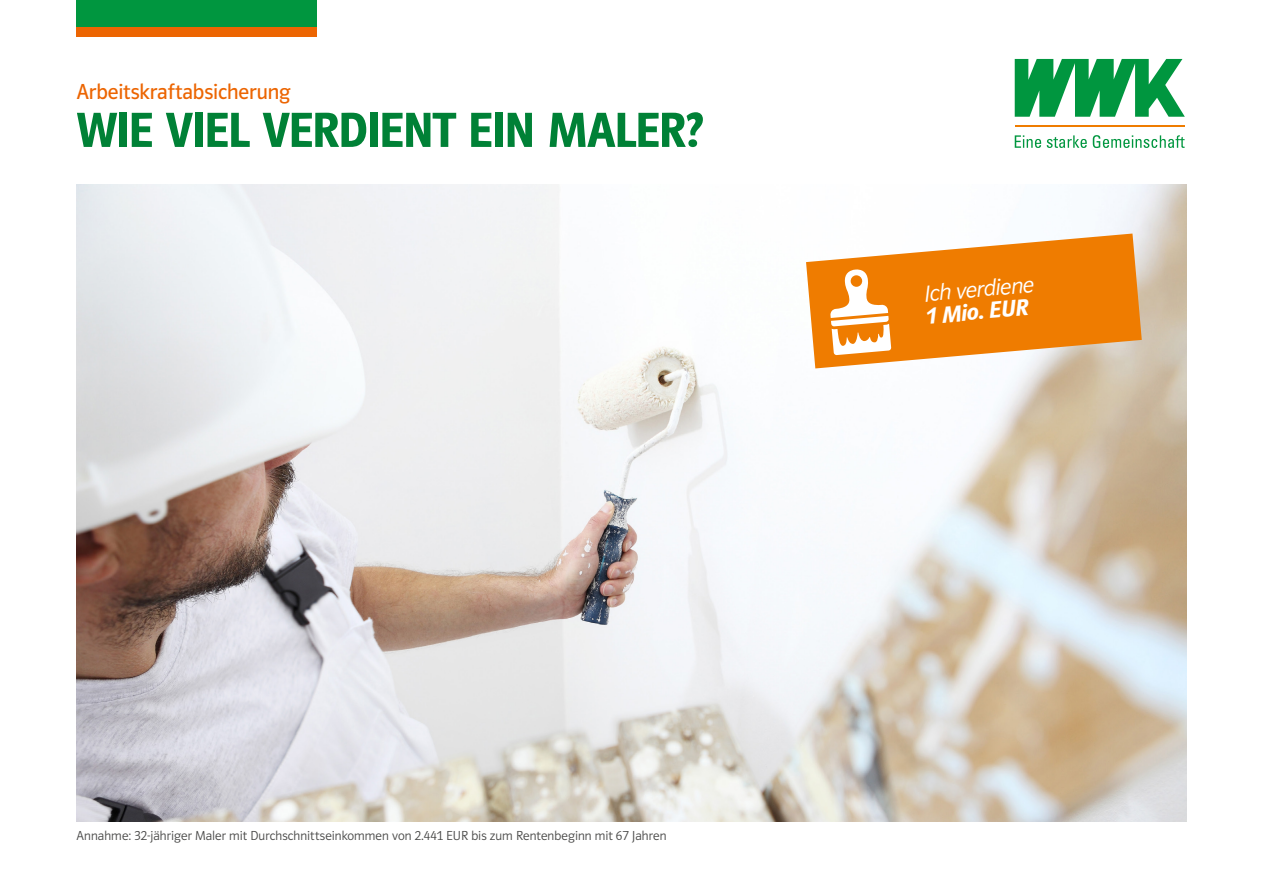
<style>
.page{position:relative;width:1263px;height:893px;background:#fff}
.page>*{position:absolute;margin:0;border:0;box-sizing:border-box;transform-origin:0 0}
.t1{font:600 51px "WWK Polo 66";letter-spacing:-.03em;color:#008136}
.t2{font:24px "WWK Polo 66 Leicht Kursiv";color:#fff}
.t3{font:italic 600 24px "WWK Polo 66";color:#fff}
.t4{font:22.5px "WWK Polo 66 Buch";letter-spacing:-.005em;color:#ec6502}
.t5{font:13.5px "WWK Polo 66 Leicht";letter-spacing:.005em;color:#494948}
</style>
<div class="page">
<div style="left:77px;top:0;width:240px;height:28px;background:#00963f"></div>
<div style="left:77px;top:28px;width:240px;height:9px;background:#ec6502"></div>
<svg style="left:1015px;top:59px;width:170px;height:58px"></svg>
<hr style="left:1015px;top:125px;width:169px;height:2px;background:#ef7c00">
<svg style="left:1015px;top:135px;width:26px;height:13px"></svg>
<svg style="left:1047px;top:135px;width:40px;height:13px"></svg>
<svg style="left:1093px;top:135px;width:92px;height:13px"></svg>
<img style="left:77px;top:184px;width:1109px;height:638px">
<svg style="left:806px;top:234px;width:336px;height:134px"></svg>
<h3 class="t4" style="left:77px;top:80px;width:215px">Arbeitskraftabsicherung</h3>
<h1 class="t1" style="left:77px;top:102px;width:628px">WIE VIEL VERDIENT EIN MALER?</h1>
<p class="t5" style="left:77px;top:829px;width:591px">Annahme: 32-jähriger Maler mit Durchschnittseinkommen von 2.441 EUR bis zum Rentenbeginn mit 67 Jahren</p>
<h2 class="t2" style="left:923px;top:281px;width:112px;rotate:-5deg">Ich verdiene</h2>
<h2 class="t3" style="left:925px;top:303px;width:104px;rotate:-5deg">1 Mio. EUR</h2>
</div>
